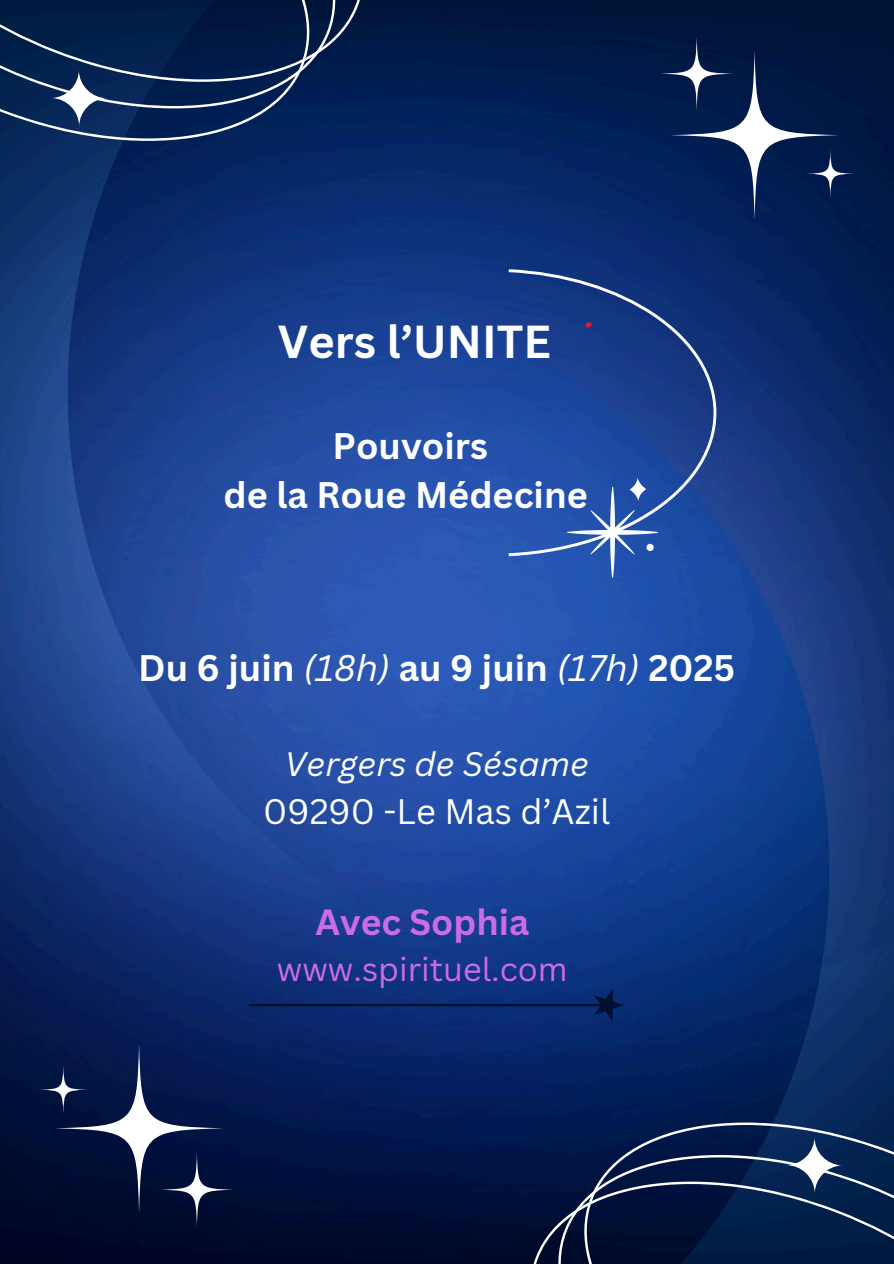
<style>
.page{position:relative;width:894px;height:1264px;background:#fff}
.page>*{position:absolute;margin:0;border:0;box-sizing:border-box;transform-origin:0 0}
.t1{font:700 45px "Canva Sans";color:#fdfeff}
.t2{font:700 36px/49.5px "Canva Sans";color:#fdfeff;text-align:center}
.t3{font:700 35.4px "Canva Sans";color:#cb6ce6}
.t4{font:34.5px "Canva Sans";color:#fdfeff}
.t5{font:italic 33px "Canva Sans";color:#fdfeff}
.t6{font:32.4px "Canva Sans";color:#cb6ce6}
.s1{font-weight:400;font-style:italic}
</style>
<div class="page">
<img style="left:0;top:0;width:893px;height:1263px">
<svg style="left:563px;top:1116px;width:330px;height:20px;background:#132c5c"></svg>
<svg style="left:508px;top:1136px;width:385px;height:127px;background:#0f254c"></svg>
<svg style="left:0;top:126px;width:330px;height:20px;background:#163366"></svg>
<svg style="left:0;top:0;width:385px;height:126px;background:#112c56"></svg>
<svg style="left:55px;top:1044px;width:168px;height:168px;background:#1e2d56"></svg>
<svg style="left:39px;top:1065px;width:49px;height:49px;background:#1a2b53"></svg>
<svg style="left:160px;top:1152px;width:74px;height:74px;background:#1a2549"></svg>
<svg style="left:670px;top:51px;width:168px;height:168px;background:#1e3661"></svg>
<svg style="left:805px;top:149px;width:49px;height:49px;background:#1a315c"></svg>
<svg style="left:659px;top:37px;width:74px;height:74px;background:#1a3058"></svg>
<svg style="left:508px;top:269px;width:208px;height:308px;background:#234a9a"></svg>
<svg style="left:249px;top:988px;width:375px;height:33px;background:#0a296f"></svg>
<h1 class="t1" style="left:278px;top:310px;width:275px">Vers l’UNITE</h1>
<h2 class="t2" style="left:223px;top:420px;width:366px">Pouvoirs<br>de la Roue Médecine</h2>
<p class="t2" style="left:138px;top:642px;width:598px">Du 6 juin <span class="s1">(18h)</span> au 9 juin <span class="s1">(17h)</span> 2025</p>
<p class="t5" style="left:284px;top:740px;width:306px">Vergers de Sésame</p>
<p class="t4" style="left:263px;top:787px;width:348px">09290 -Le Mas d’Azil</p>
<p class="t3" style="left:315px;top:896px;width:215px">Avec Sophia</p>
<p class="t6" style="left:277px;top:946px;width:292px">www.spirituel.com</p>
</div>
